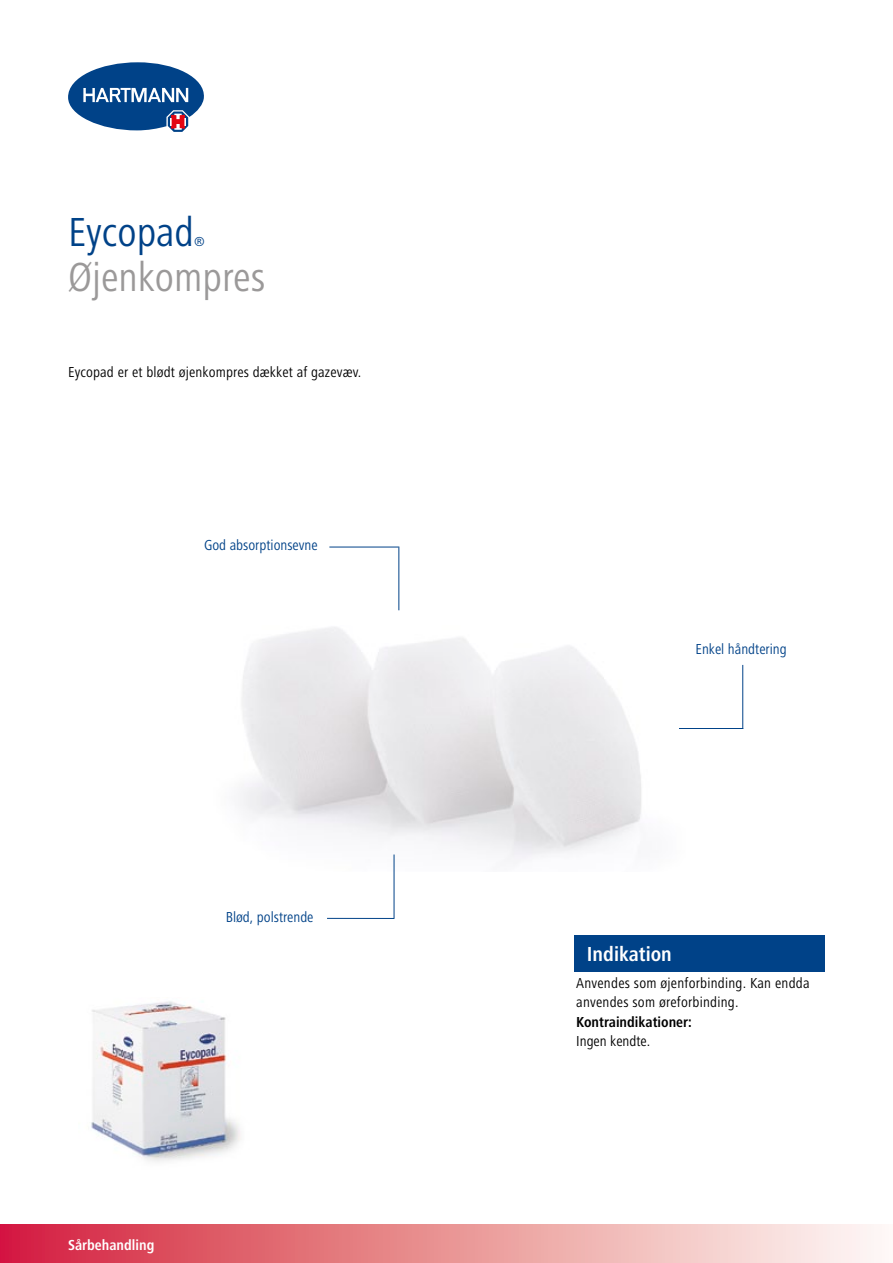
<style>
.page{position:relative;width:893px;height:1263px;background:#fff}
.page>*{position:absolute;margin:0;border:0;box-sizing:border-box;transform-origin:0 0}
.t1{font:condensed 42px "Frutiger Next LTCE";color:#9b9999}
.t2{font:condensed 42px "Frutiger Next LTCE";color:#004288}
.t3{font:700 condensed 21px "Frutiger Next LTCE";color:#fff}
.t4{font:condensed 15px/19.2px "Frutiger Next LTCE";letter-spacing:.015em;color:#000}
.t5{font:condensed 15px "Frutiger Next LTCE";color:#004288}
.t6{font:700 condensed 15px "Frutiger Next LTCE";color:#000}
.t7{font:700 condensed 15px "Frutiger Next LTCE";color:#fff}
.t8{font:condensed 13.5px "Frutiger Next LTCE";color:#004288}
</style>
<div class="page">
<svg style="left:68px;top:62px;width:136px;height:70px"></svg>
<div style="left:0;top:1225px;width:893px;height:38px;background:linear-gradient(to right,#d4223a,#fffff4)"></div>
<div style="left:574px;top:935px;width:251px;height:37px;background:#004288"></div>
<hr style="left:742px;top:665px;width:1px;height:64px;background:#004288">
<hr style="left:679px;top:728px;width:64px;height:1px;background:#004288">
<hr style="left:398px;top:546px;width:1px;height:64px;background:#004288">
<hr style="left:329px;top:547px;width:69px;height:1px;background:#004288">
<hr style="left:394px;top:854px;width:1px;height:64px;background:#004288">
<hr style="left:327px;top:918px;width:67px;height:1px;background:#004288">
<img style="left:91px;top:1001px;width:150px;height:161px">
<h1 class="t2" style="left:68px;top:209px;width:128px">Eycopad</h1>
<p class="t8" style="left:194px;top:234px;width:12px">®</p>
<h1 class="t1" style="left:68px;top:254px;width:199px">Øjenkompres</h1>
<p class="t4" style="left:68px;top:362px;width:295px">Eycopad er et blødt øjenkompres dækket af gazevæv.</p>
<p class="t5" style="left:204px;top:537px;width:115px">God absorptionsevne</p>
<p class="t5" style="left:226px;top:908px;width:89px">Blød, polstrende</p>
<p class="t7" style="left:68px;top:1236px;width:88px">Sårbehandling</p>
<p class="t5" style="left:695px;top:641px;width:93px">Enkel håndtering</p>
<h2 class="t3" style="left:587px;top:942px;width:87px">Indikation</h2>
<p class="t4" style="left:576px;top:974px;width:235px">Anvendes som øjenforbinding. Kan endda anvendes som øreforbinding.</p>
<p class="t6" style="left:576px;top:1013px;width:117px">Kontraindikationer:</p>
<p class="t4" style="left:576px;top:1031px;width:76px">Ingen kendte.</p>
</div>
